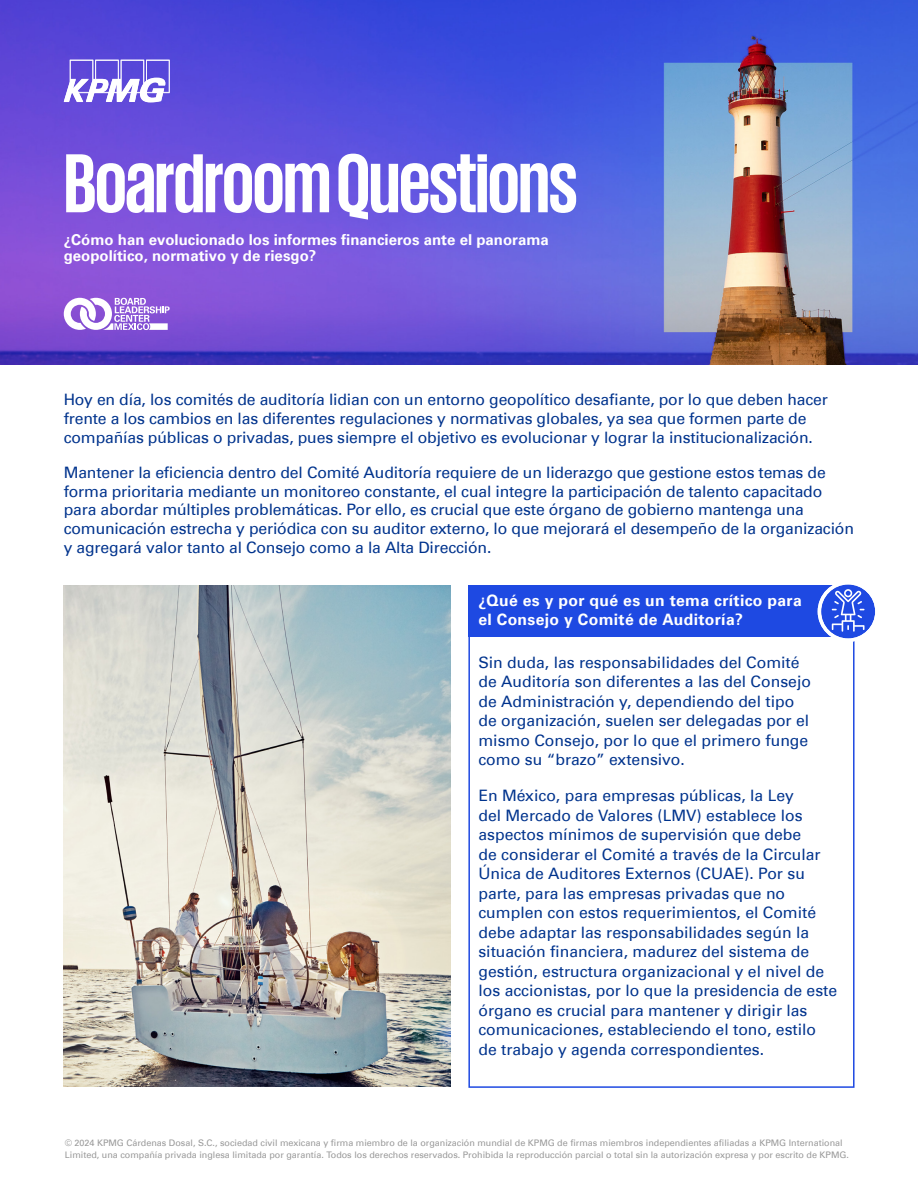
<style>
.page{position:relative;width:918px;height:1188px;background:#fff}
.page>*{position:absolute;margin:0;border:0;box-sizing:border-box;transform-origin:0 0}
.t1{font:700 85.5px "KPMG";letter-spacing:-.02em;color:#fff}
.t2{font:15.75px/19.5px "Universfor KPMG";color:#00338d}
.t3{font:700 15.75px/18.8px "Universfor KPMG";letter-spacing:.02em;color:#fff}
.t4{font:700 15px/16.5px "Universfor KPMG";color:#fff}
.t5{font:9px/12px "Universfor KPMG";color:#989898}
</style>
<div class="page">
<img style="left:0;top:0;width:918px;height:364px">
<img style="left:64px;top:585px;width:386px;height:501px">
<svg style="left:64px;top:60px;width:106px;height:43px"></svg>
<svg style="left:64px;top:298px;width:106px;height:32px"></svg>
<div style="left:468px;top:585px;width:390px;height:51px;background:#1e49e2"></div>
<svg style="left:819px;top:582px;width:58px;height:59px"></svg>
<div style="left:818px;top:581px;width:61px;height:61px;border:3px solid #fff;border-radius:50%"></div>
<svg style="left:832px;top:589px;width:33px;height:43px"></svg>
<h1 class="t1" style="left:64px;top:140px;width:516px">Boardroom Questions</h1>
<p class="t4" style="left:64px;top:231px;width:487px">¿Cómo han evolucionado los informes financieros ante el panorama geopolítico, normativo y de riesgo?</p>
<p class="t2" style="left:64px;top:390px;width:766px;line-height:18.8px">Hoy en día, los comités de auditoría lidian con un entorno geopolítico desafiante, por lo que deben hacer frente a los cambios en las diferentes regulaciones y normativas globales, ya sea que formen parte de compañías públicas o privadas, pues siempre el objetivo es evolucionar y lograr la institucionalización.</p>
<p class="t2" style="left:64px;top:463px;width:792px;line-height:18.8px">Mantener la eficiencia dentro del Comité Auditoría requiere de un liderazgo que gestione estos temas de forma prioritaria mediante un monitoreo constante, el cual integre la participación de talento capacitado para abordar múltiples problemáticas. Por ello, es crucial que este órgano de gobierno mantenga una comunicación estrecha y periódica con su auditor externo, lo que mejorará el desempeño de la organización y agregará valor tanto al Consejo como a la Alta Dirección.</p>
<p class="t3" style="left:478px;top:591px;width:325px">¿Qué es y por qué es un tema crítico para el Consejo y Comité de Auditoría?</p>
<p class="t2" style="left:478px;top:652px;width:334px">Sin duda, las responsabilidades del Comité de Auditoría son diferentes a las del Consejo de Administración y, dependiendo del tipo de organización, suelen ser delegadas por el mismo Consejo, por lo que el primero funge como su “brazo” extensivo.</p>
<p class="t2" style="left:478px;top:786px;width:360px">En México, para empresas públicas, la Ley<br>del Mercado de Valores (LMV) establece los aspectos mínimos de supervisión que debe<br>de considerar el Comité a través de la Circular Única de Auditores Externos (CUAE). Por su parte, para las empresas privadas que no cumplen con estos requerimientos, el Comité debe adaptar las responsabilidades según la situación financiera, madurez del sistema de gestión, estructura organizacional y el nivel de los accionistas, por lo que la presidencia de este órgano es crucial para mantener y dirigir las comunicaciones, estableciendo el tono, estilo de trabajo y agenda correspondientes.</p>
<p class="t5" style="left:65px;top:1136px;width:786px">© 2024 KPMG Cárdenas Dosal, S.C., sociedad civil mexicana y firma miembro de la organización mundial de KPMG de firmas miembros independientes afiliadas a KPMG International<br>Limited, una compañía privada inglesa limitada por garantía. Todos los derechos reservados. Prohibida la reproducción parcial o total sin la autorización expresa y por escrito de KPMG.</p>
</div>
